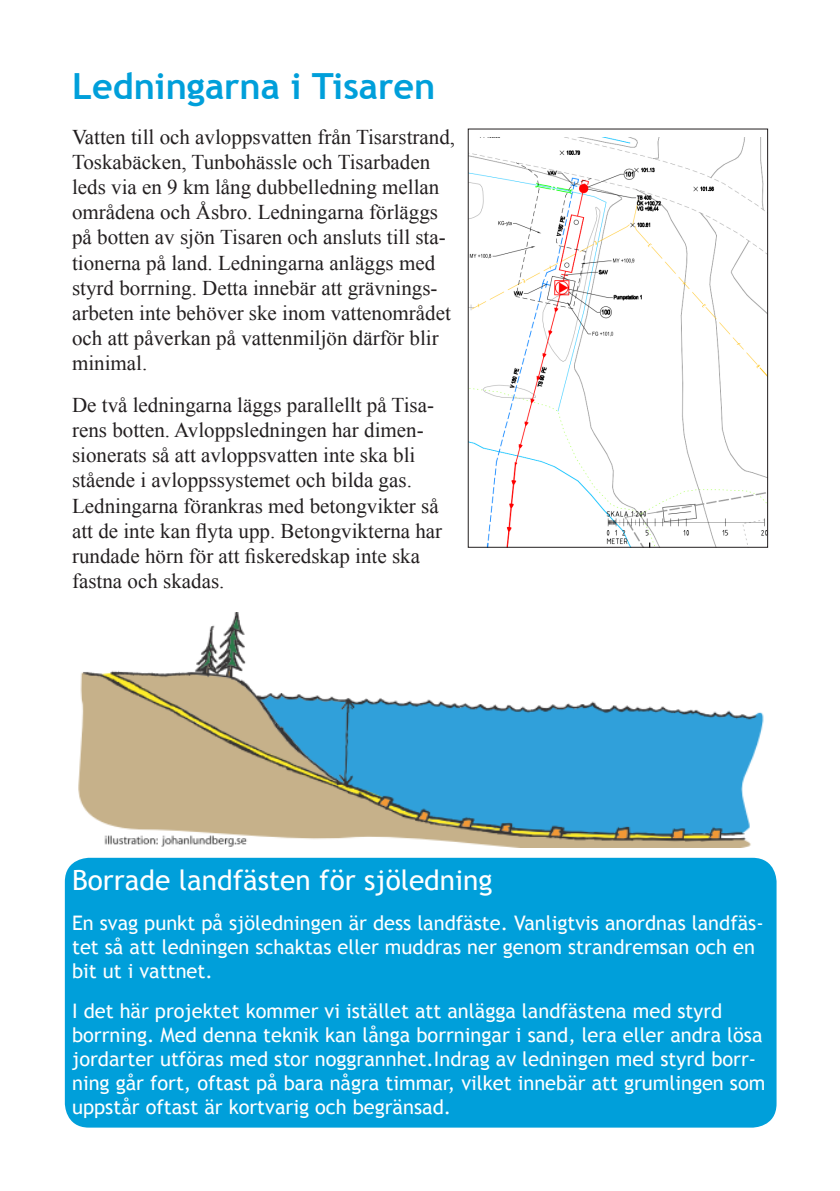
<style>
.page{position:relative;width:840px;height:1191px;background:#fff}
.page>*{position:absolute;margin:0;border:0;box-sizing:border-box;transform-origin:0 0}
.t1{font:700 36px "Trebuchet MS";color:#009fda}
.t2{font:28px "Trebuchet MS";color:#fff}
.t3{font:21px/25.2px "Times New Roman";color:#231f20}
.t4{font:20px/24px "Trebuchet MS";color:#fff}
</style>
<div class="page">
<div style="left:65px;top:857px;width:711px;height:270px;background:#009fda;border-radius:24px"></div>
<img style="left:469px;top:138px;width:296px;height:408px">
<div style="left:467px;top:128px;width:300px;height:420px;border:1px solid #231f20"></div>
<img style="left:78px;top:612px;width:686px;height:236px">
<p class="t1" style="left:72px;top:63px;width:364px">Ledningarna i Tisaren</p>
<p class="t3" style="left:72px;top:124px;width:384px">Vatten till och avloppsvatten från Tisarstrand, Toskabäcken, Tunbohässle och Tisarbaden leds via en 9 km lång dubbelledning mellan områdena och Åsbro. Ledningarna förläggs på botten av sjön Tisaren och ansluts till sta&shy;tionerna på land. Ledningarna anläggs med styrd borrning. Detta innebär att grävnings&shy;arbeten inte behöver ske inom vattenområdet och att påverkan på vattenmiljön därför blir minimal.</p>
<p class="t3" style="left:72px;top:392px;width:371px">De två ledningarna läggs parallellt på Tisa&shy;rens botten. Avloppsledningen har dimen&shy;sionerats så att avloppsvatten inte ska bli stående i avloppssystemet och bilda gas.<br>Ledningarna förankras med betongvikter så att de inte kan flyta upp. Betongvikterna har rundade hörn för att fiskeredskap inte ska fastna och skadas.</p>
<p class="t2" style="left:72px;top:863px;width:422px">Borrade landfästen för sjöledning</p>
<p class="t4" style="left:72px;top:911px;width:692px">En svag punkt på sjöledningen är dess landfäste. Vanligtvis anordnas landfäs&shy;tet så att ledningen schaktas eller muddras ner genom strandremsan och en bit ut i vattnet.</p>
<p class="t4" style="left:72px;top:999px;width:694px">I det här projektet kommer vi istället att anlägga landfästena med styrd borrning. Med denna teknik kan långa borrningar i sand, lera eller andra lösa jordarter utföras med stor noggrannhet.Indrag av ledningen med styrd borr&shy;ning går fort, oftast på bara några timmar, vilket innebär att grumlingen som uppstår oftast är kortvarig och begränsad.</p>
</div>
